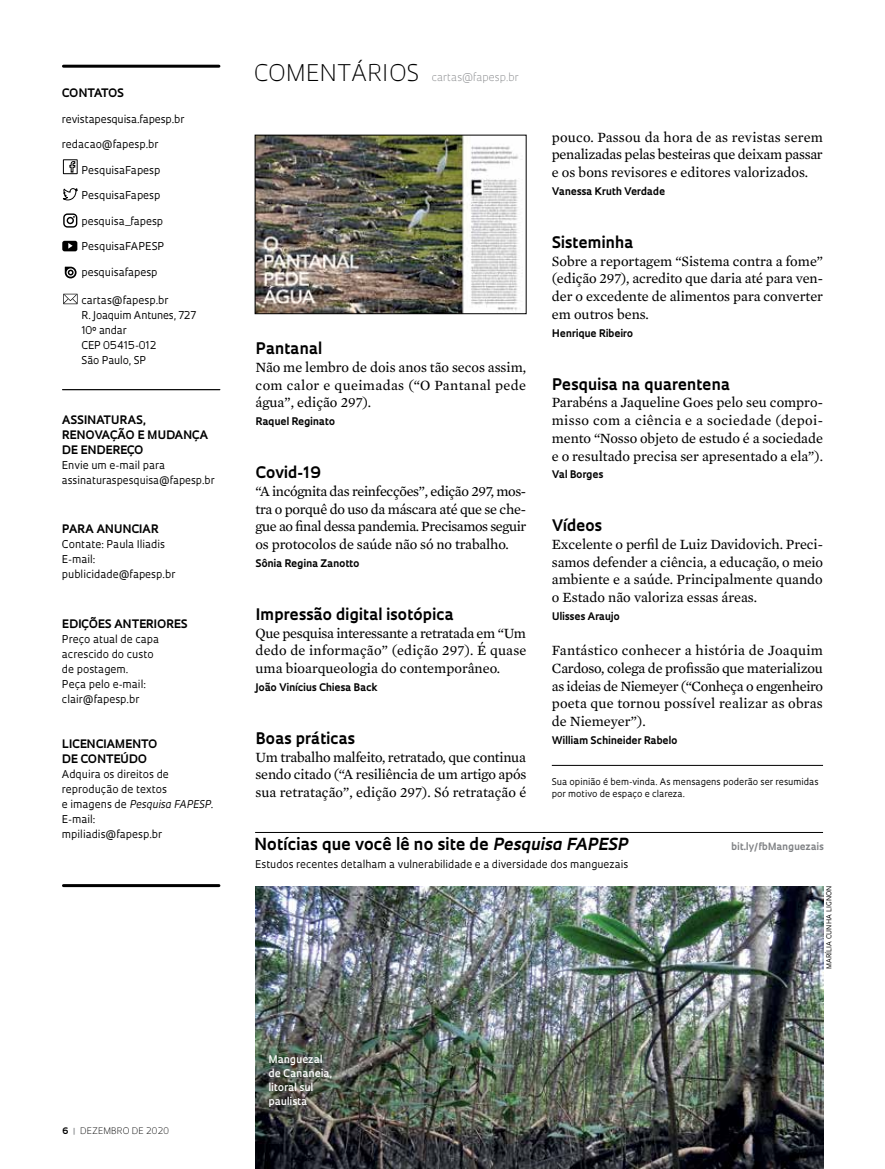
<style>
.page{position:relative;width:885px;height:1169px;background:#fff}
.page>*{position:absolute;margin:0;border:0;box-sizing:border-box;transform-origin:0 0}
.t1{font:700 16.2px "Oculum";color:#000}
.t2{font:700 15.45px "Oculum";color:#000}
.t3{font:14.4px/17.7px "Mercury Text G2";color:#000;text-align:justify}
.t4{font:700 11.4px/15px "Oculum";letter-spacing:.005em;color:#000}
.t5{font:10.5px/15px "Oculum";color:#000}
.t6{font:300 10.5px "Oculum";color:#808285}
.t7{font:10.35px "Oculum";color:#000}
.t8{font:600 10.35px/14.1px "Oculum";color:#fff}
.t9{font:700 10.2px "Oculum";letter-spacing:-.005em;color:#000}
.t10{font:700 9.75px "Oculum";color:#808285}
.t11{font:9px/12.3px "Oculum";color:#000}
.t12{font:300 8.7px "Oculum";letter-spacing:.015em;color:#000}
.t13{font:6.75px "Oculum";letter-spacing:.02em;color:#000}
.s1{font-style:italic}
.s2{font-weight:700}
.s3{font-weight:700;color:#939598}
.s4{font-size:22.35px;color:#000}
</style>
<div class="page">
<hr style="left:552px;top:765px;width:271px;height:1px;background:#000">
<hr style="left:63px;top:65px;width:156px;height:3px;background:#000">
<svg style="left:63px;top:159px;width:15px;height:15px"></svg>
<svg style="left:62px;top:188px;width:16px;height:12px"></svg>
<svg style="left:63px;top:213px;width:14px;height:15px"></svg>
<svg style="left:63px;top:294px;width:15px;height:10px"></svg>
<svg style="left:62px;top:241px;width:15px;height:10px"></svg>
<svg style="left:65px;top:267px;width:12px;height:11px"></svg>
<hr style="left:63px;top:389px;width:157px;height:1px;background:#000">
<hr style="left:63px;top:884px;width:156px;height:3px;background:#000">
<img style="left:255px;top:886px;width:568px;height:282px">
<hr style="left:255px;top:832px;width:568px;height:1px;background:#000">
<img style="left:257px;top:137px;width:266px;height:175px">
<div style="left:255px;top:135px;width:271px;height:179px;border:1px solid #000"></div>
<p class="t4" style="left:62px;top:85px;width:63px">CONTATOS</p>
<p class="t5" style="left:62px;top:111px;width:124px">revistapesquisa.fapesp.br</p>
<p class="t5" style="left:62px;top:136px;width:98px">redacao@fapesp.br</p>
<p class="t5" style="left:81px;top:162px;width:81px">PesquisaFapesp</p>
<p class="t5" style="left:81px;top:187px;width:81px">PesquisaFapesp</p>
<p class="t5" style="left:81px;top:213px;width:83px">pesquisa_fapesp</p>
<p class="t5" style="left:81px;top:238px;width:84px">PesquisaFAPESP</p>
<p class="t5" style="left:81px;top:264px;width:78px">pesquisafapesp</p>
<p class="t5" style="left:81px;top:292px;width:116px">cartas@fapesp.br<br>R. Joaquim Antunes, 727<br>10º andar<br>CEP 05415-012<br>São Paulo, SP</p>
<p class="t4" style="left:62px;top:411px;width:147px">ASSINATURAS,<br>RENOVAÇÃO E MUDANÇA<br>DE ENDEREÇO</p>
<p class="t5" style="left:62px;top:457px;width:154px">Envie um e-mail para assinaturaspesquisa@fapesp.br</p>
<p class="t4" style="left:62px;top:521px;width:98px">PARA ANUNCIAR</p>
<p class="t5" style="left:62px;top:536px;width:115px">Contate: Paula Iliadis<br>E-mail: publicidade@fapesp.br</p>
<p class="t4" style="left:62px;top:615px;width:127px">EDIÇÕES ANTERIORES</p>
<p class="t5" style="left:62px;top:631px;width:99px">Preço atual de capa acrescido do custo de postagem.<br>Peça pelo e-mail: clair@fapesp.br</p>
<p class="t4" style="left:62px;top:735px;width:97px">LICENCIAMENTO<br>DE CONTEÚDO</p>
<p class="t5" style="left:62px;top:766px;width:153px">Adquira os direitos de reprodução de textos<br>e imagens de <span class="s1">Pesquisa FAPESP</span>.<br>E-mail:<br>mpiliadis@fapesp.br</p>
<p class="t12" style="left:62px;top:1124px;width:109px"><span class="s2">6</span> <span class="s3">|</span> DEZEMBRO DE 2020</p>
<p class="t6" style="left:254px;top:70px;width:266px"><span class="s4">COMENTÁRIOS</span> cartas@fapesp.br</p>
<p class="t2" style="left:256px;top:338px;width:68px">Pantanal</p>
<p class="t3" style="left:256px;top:357px;width:272px">Não me lembro de dois anos tão secos assim, com calor e queimadas (“O Pantanal pede água”, edição 297).</p>
<p class="t9" style="left:256px;top:414px;width:81px">Raquel Reginato</p>
<p class="t2" style="left:256px;top:462px;width:67px">Covid-19</p>
<p class="t3" style="left:256px;top:481px;width:272px">“A incógnita das reinfecções”, edição 297, mos&shy;tra o porquê do uso da máscara até que se che&shy;gue ao final dessa pandemia. Precisamos seguir os protocolos de saúde não só no trabalho.</p>
<p class="t9" style="left:256px;top:556px;width:105px">Sônia Regina Zanotto</p>
<p class="t2" style="left:256px;top:603px;width:200px">Impressão digital isotópica</p>
<p class="t3" style="left:256px;top:623px;width:272px">Que pesquisa interessante a retratada em “Um dedo de informação” (edição 297). É quase uma bioarqueologia do contemporâneo.</p>
<p class="t9" style="left:256px;top:680px;width:123px">João Vinícius Chiesa Back</p>
<p class="t2" style="left:256px;top:727px;width:101px">Boas práticas</p>
<p class="t3" style="left:256px;top:747px;width:272px">Um trabalho malfeito, retratado, que continua sendo citado (“A resiliência de um artigo após sua retratação”, edição 297). Só retratação é</p>
<p class="t3" style="left:552px;top:127px;width:273px">pouco. Passou da hora de as revistas serem penalizadas pelas besteiras que deixam passar e os bons revisores e editores valorizados.</p>
<p class="t9" style="left:552px;top:184px;width:115px">Vanessa Kruth Verdade</p>
<p class="t2" style="left:552px;top:232px;width:83px">Sisteminha</p>
<p class="t3" style="left:552px;top:251px;width:273px">Sobre a reportagem “Sistema contra a fome” (edição 297), acredito que daria até para ven&shy;der o excedente de alimentos para converter em outros bens.</p>
<p class="t9" style="left:552px;top:326px;width:83px">Henrique Ribeiro</p>
<p class="t2" style="left:552px;top:373px;width:180px">Pesquisa na quarentena</p>
<p class="t3" style="left:552px;top:393px;width:273px">Parabéns a Jaqueline Goes pelo seu compro&shy;misso com a ciência e a sociedade (depoi&shy;mento “Nosso objeto de estudo é a sociedade e o resultado precisa ser apresentado a ela”).</p>
<p class="t9" style="left:552px;top:467px;width:53px">Val Borges</p>
<p class="t2" style="left:552px;top:515px;width:52px">Vídeos</p>
<p class="t3" style="left:552px;top:534px;width:273px">Excelente o perfil de Luiz Davidovich. Preci&shy;samos defender a ciência, a educação, o meio ambiente e a saúde. Principalmente quando o Estado não valoriza essas áreas.</p>
<p class="t9" style="left:552px;top:609px;width:70px">Ulisses Araujo</p>
<p class="t3" style="left:552px;top:641px;width:273px">Fantástico conhecer a história de Joaquim Cardoso, colega de profissão que materializou as ideias de Niemeyer (“Conheça o engenheiro poeta que tornou possível realizar as obras de Niemeyer”).</p>
<p class="t9" style="left:552px;top:733px;width:127px">William Schineider Rabelo</p>
<p class="t11" style="left:552px;top:775px;width:268px">Sua opinião é bem-vinda. As mensagens poderão ser resumidas por motivo de espaço e clareza.</p>
<p class="t1" style="left:254px;top:833px;width:375px">Notícias que você lê no site de <span class="s1">Pesquisa FAPESP</span></p>
<p class="t7" style="left:255px;top:857px;width:375px">Estudos recentes detalham a vulnerabilidade e a diversidade dos manguezais</p>
<p class="t8" style="left:268px;top:1051px;width:65px">Manguezal de Cananeia, litoral sul paulista</p>
<p class="t10" style="left:731px;top:840px;width:94px">bit.ly/fbManguezais</p>
<p class="t13" style="left:825px;top:969px;width:85px;rotate:-90deg">MARÍLIA CUNHA LIGNON</p>
</div>
